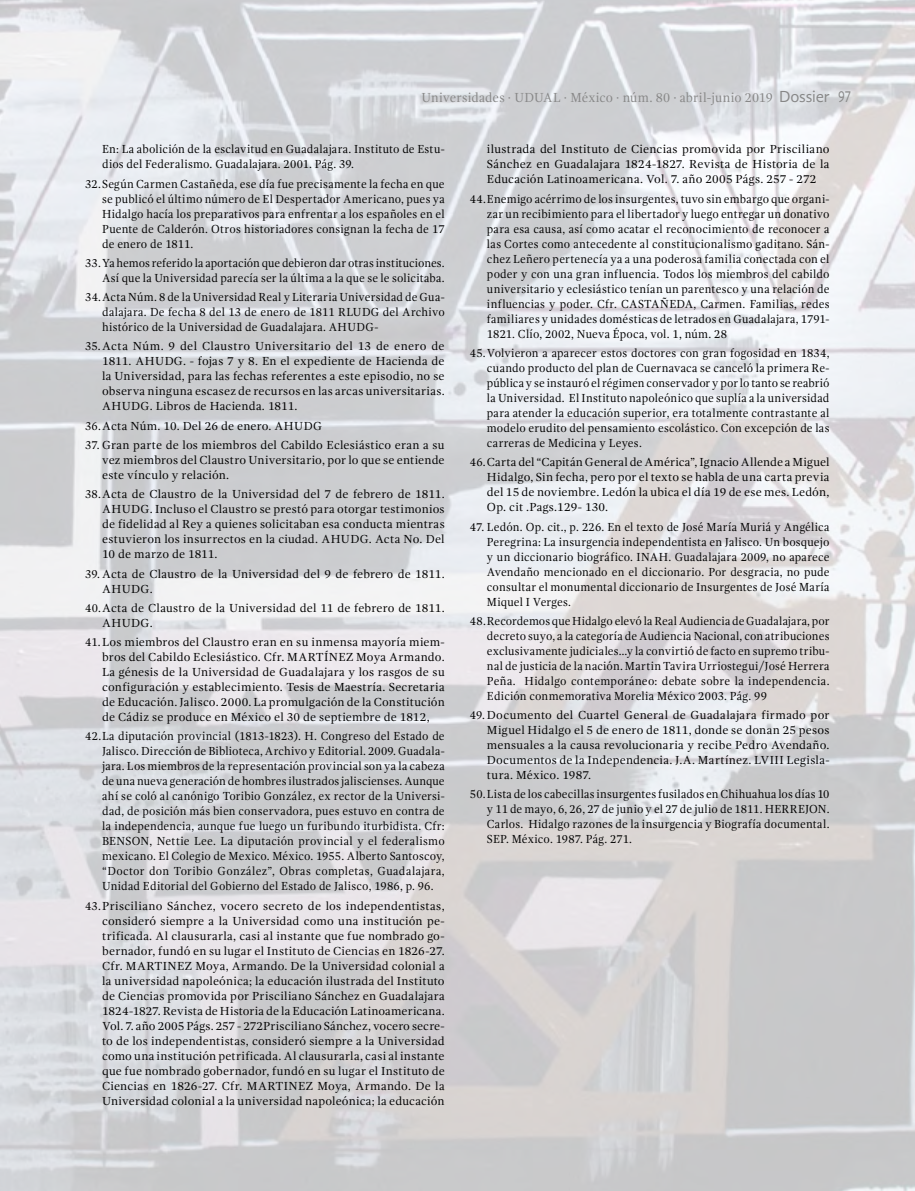
<style>
.page{position:relative;width:915px;height:1191px;background:#fff}
.page>*{position:absolute;margin:0;border:0;box-sizing:border-box;transform-origin:0 0}
.t1{font:13.5px "Gandhi Serif";letter-spacing:.01em;color:#878787;scale:.95 1}
.t2{font:12px/15px "Gandhi Serif";letter-spacing:.015em;color:#000;text-align:justify;scale:.95 1}
.t3{font:12px/15px "Gandhi Serif";letter-spacing:.015em;color:#000;text-align:justify}
.s1{font-family:"Gandhi Sans";font-size:16.5px}
</style>
<div class="page">
<img style="left:0;top:0;width:914px;height:1191px">
<p class="t1" style="left:421px;top:90px;width:453px">Universidades · UDUAL · México · núm. 80 · abril-junio 2019 <span class="s1">Dossier 97</span></p>
<p class="t2" style="left:102px;top:142px;width:362px">En: La abolición de la esclavitud en Guadalajara. Instituto de Estu&shy;dios del Federalismo. Guadalajara. 2001. Pág. 39.</p>
<p class="t2" style="left:102px;top:176px;width:362px;text-indent:-17px">32.Según Carmen Castañeda, ese día fue precisamente la fecha en que se publicó el último número de El Despertador Americano, pues ya Hidalgo hacía los preparativos para enfrentar a los españoles en el Puente de Calderón. Otros historiadores consignan la fecha de 17 de enero de 1811.</p>
<p class="t2" style="left:85px;top:255px;width:380px;text-align:right">33.Ya hemos referido la aportación que debieron dar otras instituciones.<br>Así que la Universidad parecía ser la última a la que se le solicitaba.</p>
<p class="t2" style="left:102px;top:290px;width:362px;text-indent:-17px">34.Acta Núm. 8 de la Universidad Real y Literaria Universidad de Gua&shy;dalajara. De fecha 8 del 13 de enero de 1811 RLUDG del Archivo histórico de la Universidad de Guadalajara. AHUDG-</p>
<p class="t2" style="left:102px;top:339px;width:362px;text-indent:-17px">35.Acta Núm. 9 del Claustro Universitario del 13 de enero de 1811. AHUDG. - fojas 7 y 8. En el expediente de Hacienda de la Universidad, para las fechas referentes a este episodio, no se observa ninguna escasez de recursos en las arcas universitarias.<br>AHUDG. Libros de Hacienda. 1811.</p>
<p class="t2" style="left:85px;top:418px;width:251px">36.Acta Núm. 10. Del 26 de enero. AHUDG</p>
<p class="t2" style="left:102px;top:437px;width:362px;text-indent:-17px">37. Gran parte de los miembros del Cabildo Eclesiástico eran a su vez miembros del Claustro Universitario, por lo que se entiende este vínculo y relación.</p>
<p class="t2" style="left:102px;top:487px;width:362px;text-indent:-17px">38.Acta de Claustro de la Universidad del 7 de febrero de 1811.<br>AHUDG. Incluso el Claustro se prestó para otorgar testimonios de fidelidad al Rey a quienes solicitaban esa conducta mientras estuvieron los insurrectos en la ciudad. AHUDG. Acta No. Del 10 de marzo de 1811.</p>
<p class="t2" style="left:102px;top:566px;width:362px;text-indent:-17px">39. Acta de Claustro de la Universidad del 9 de febrero de 1811.<br>AHUDG.</p>
<p class="t2" style="left:102px;top:600px;width:362px;text-indent:-17px">40.Acta de Claustro de la Universidad del 11 de febrero de 1811.<br>AHUDG.</p>
<p class="t2" style="left:102px;top:634px;width:362px;text-indent:-17px">41.Los miembros del Claustro eran en su inmensa mayoría miem&shy;bros del Cabildo Eclesiástico. Cfr. MARTÍNEZ Moya Armando.<br>La génesis de la Universidad de Guadalajara y los rasgos de su configuración y establecimiento. Tesis de Maestría. Secretaria de Educación. Jalisco. 2000. La promulgación de la Constitución de Cádiz se produce en México el 30 de septiembre de 1812,</p>
<p class="t2" style="left:102px;top:729px;width:362px;text-indent:-17px">42.La diputación provincial (1813-1823). H. Congreso del Estado de Jalisco. Dirección de Biblioteca, Archivo y Editorial. 2009. Guadala&shy;jara. Los miembros de la representación provincial son ya la cabeza de una nueva generación de hombres ilustrados jaliscienses. Aunque ahí se coló al canónigo Toribio González, ex rector de la Universi&shy;dad, de posición más bien conservadora, pues estuvo en contra de la independencia, aunque fue luego un furibundo iturbidista. Cfr:<br>BENSON, Nettie Lee. La diputación provincial y el federalismo mexicano. El Colegio de Mexico. México. 1955. Alberto Santoscoy, “Doctor don Toribio González”, Obras completas, Guadalajara, Unidad Editorial del Gobierno del Estado de Jalisco, 1986, p. 96.</p>
<p class="t2" style="left:102px;top:898px;width:362px;text-indent:-17px">43.Prisciliano Sánchez, vocero secreto de los independentistas, consideró siempre a la Universidad como una institución pe&shy;trificada. Al clausurarla, casi al instante que fue nombrado go&shy;bernador, fundó en su lugar el Instituto de Ciencias en 1826-27.<br>Cfr. MARTINEZ Moya, Armando. De la Universidad colonial a la universidad napoleónica; la educación ilustrada del Instituto de Ciencias promovida por Prisciliano Sánchez en Guadalajara 1824-1827. Revista de Historia de la Educación Latinoamericana.<br>Vol. 7. año 2005 Págs. 257 - 272Prisciliano Sánchez, vocero secre&shy;to de los independentistas, consideró siempre a la Universidad como una institución petrificada. Al clausurarla, casi al instante que fue nombrado gobernador, fundó en su lugar el Instituto de Ciencias en 1826-27. Cfr. MARTINEZ Moya, Armando. De la Universidad colonial a la universidad napoleónica; la educación</p>
<p class="t3" style="left:487px;top:142px;width:344px">ilustrada del Instituto de Ciencias promovida por Prisciliano Sánchez en Guadalajara 1824-1827. Revista de Historia de la Educación Latinoamericana. Vol. 7. año 2005 Págs. 257 - 272</p>
<p class="t2" style="left:487px;top:191px;width:362px;text-indent:-17px">44.Enemigo acérrimo de los insurgentes, tuvo sin embargo que organi&shy;zar un recibimiento para el libertador y luego entregar un donativo para esa causa, así como acatar el reconocimiento de reconocer a las Cortes como antecedente al constitucionalismo gaditano. Sán&shy;chez Leñero pertenecía ya a una poderosa familia conectada con el poder y con una gran influencia. Todos los miembros del cabildo universitario y eclesiástico tenían un parentesco y una relación de influencias y poder. Cfr. CASTAÑEDA, Carmen. Familias, redes familiares y unidades domésticas de letrados en Guadalajara, 1791- 1821. Clío, 2002, Nueva Época, vol. 1, núm. 28</p>
<p class="t2" style="left:487px;top:345px;width:362px;text-indent:-17px">45.Volvieron a aparecer estos doctores con gran fogosidad en 1834, cuando producto del plan de Cuernavaca se canceló la primera Re&shy;pública y se instauró el régimen conservador y por lo tanto se reabrió la Universidad. El Instituto napoleónico que suplía a la universidad para atender la educación superior, era totalmente contrastante al modelo erudito del pensamiento escolástico. Con excepción de las carreras de Medicina y Leyes.</p>
<p class="t2" style="left:487px;top:455px;width:362px;text-indent:-17px">46.Carta del “Capitán General de América”, Ignacio Allende a Miguel Hidalgo, Sin fecha, pero por el texto se habla de una carta previa del 15 de noviembre. Ledón la ubica el día 19 de ese mes. Ledón, Op. cit .Pags.129- 130.</p>
<p class="t2" style="left:487px;top:519px;width:362px;text-indent:-17px">47. Ledón. Op. cit., p. 226. En el texto de José María Muriá y Angélica Peregrina: La insurgencia independentista en Jalisco. Un bosquejo y un diccionario biográfico. INAH. Guadalajara 2009, no aparece Avendaño mencionado en el diccionario. Por desgracia, no pude consultar el monumental diccionario de Insurgentes de José María Miquel I Verges.</p>
<p class="t2" style="left:487px;top:613px;width:362px;text-indent:-17px">48.Recordemos que Hidalgo elevó la Real Audiencia de Guadalajara, por decreto suyo, a la categoría de Audiencia Nacional, con atribuciones exclusivamente judiciales…y la convirtió de facto en supremo tribu&shy;nal de justicia de la nación. Martin Tavira Urriostegui/José Herrera Peña. Hidalgo contemporáneo: debate sobre la independencia.<br>Edición conmemorativa Morelia México 2003. Pág. 99</p>
<p class="t2" style="left:487px;top:707px;width:362px;text-indent:-17px">49. Documento del Cuartel General de Guadalajara firmado por Miguel Hidalgo el 5 de enero de 1811, donde se donan 25 pesos mensuales a la causa revolucionaria y recibe Pedro Avendaño.<br>Documentos de la Independencia. J.A. Martínez. LVIII Legisla&shy;tura. México. 1987.</p>
<p class="t2" style="left:487px;top:787px;width:362px;text-indent:-17px">50.Lista de los cabecillas insurgentes fusilados en Chihuahua los días 10 y 11 de mayo, 6, 26, 27 de junio y el 27 de julio de 1811. HERREJON.<br>Carlos. Hidalgo razones de la insurgencia y Biografía documental.<br>SEP. México. 1987. Pág. 271.</p>
</div>
